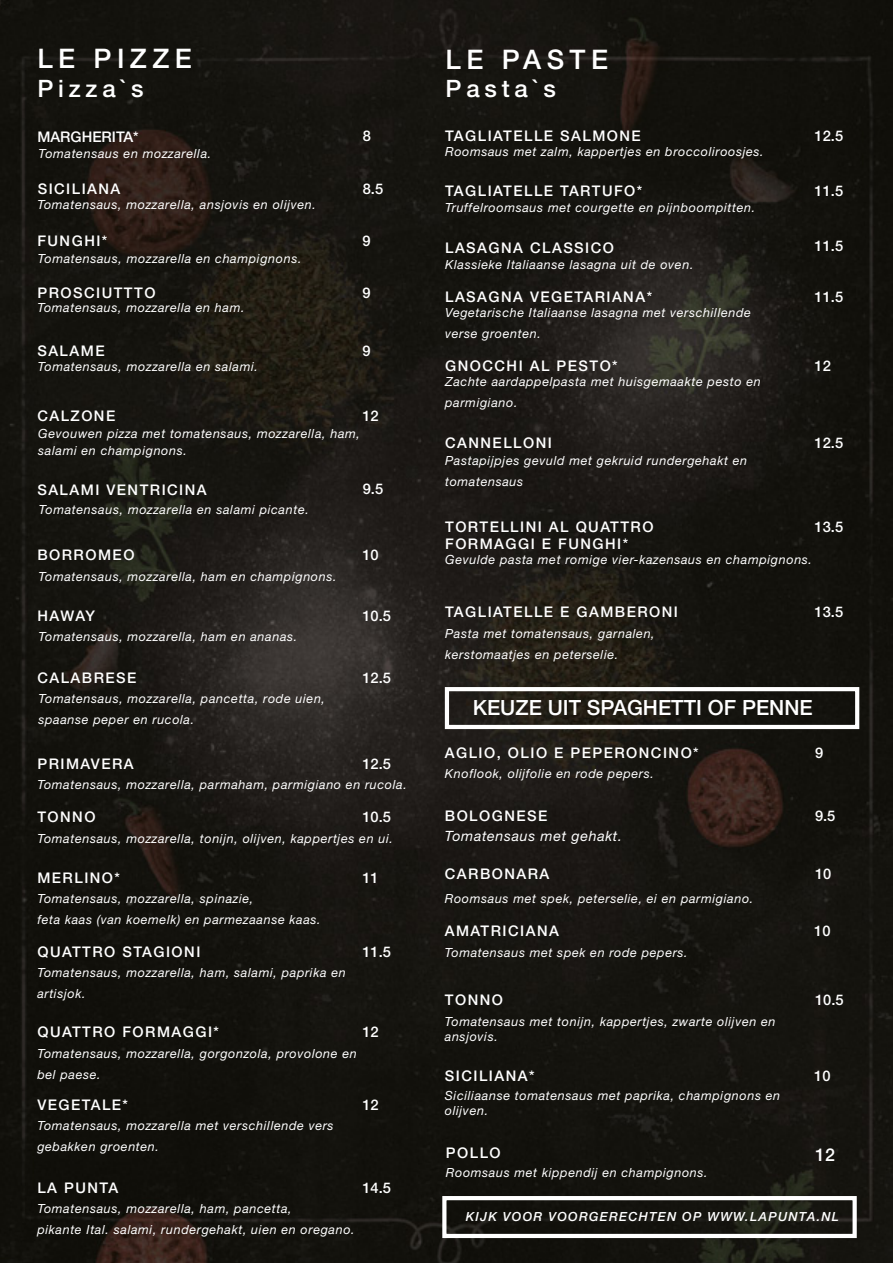
<style>
.page{position:relative;width:893px;height:1263px;background:#fff}
.page>*{position:absolute;margin:0;border:0;box-sizing:border-box;transform-origin:0 0}
.t1{font:500 27px "Helvetica Neue LT Std";letter-spacing:.2em;color:#fff}
.t2{font:500 24px "Helvetica Neue LT Std";letter-spacing:.2em;color:#fff}
.t3{font:500 21px "Helvetica Neue LT Std";color:#fff}
.t4{font:500 17.7px "Helvetica Neue LT Std";color:#fff}
.t5{font:500 14.7px "Helvetica Neue LT Std";letter-spacing:.1em;color:#fff}
.t6{font:500 14.7px "Helvetica Neue LT Std";color:#fff}
.t7{font:italic 14.25px "Helvetica Neue LT Std";letter-spacing:.05em;color:#fff}
.t8{font:italic 12.6px/21px "Helvetica Neue LT Std";letter-spacing:.05em;color:#fff}
.t9{font:italic 500 12.6px "Helvetica Neue LT Std";letter-spacing:.1em;color:#fff}
</style>
<div class="page">
<img style="left:0;top:0;width:893px;height:1263px">
<div style="left:445px;top:687px;width:414px;height:42px;border:4px solid #fff"></div>
<div style="left:442px;top:1196px;width:415px;height:42px;border:4px solid #fff"></div>
<h1 class="t1" style="left:37px;top:43px;width:156px">LE PIZZE</h1>
<h2 class="t2" style="left:37px;top:74px;width:108px">Pizza`s</h2>
<p class="t6" style="left:37px;top:128px;width:103px">MARGHERITA*</p>
<p class="t5" style="left:363px;top:127px;width:10px">8</p>
<p class="t8" style="left:39px;top:143px;width:174px">Tomatensaus en mozzarella.</p>
<p class="t5" style="left:38px;top:180px;width:84px">SICILIANA</p>
<p class="t8" style="left:37px;top:194px;width:280px">Tomatensaus, mozzarella, ansjovis en olijven.</p>
<p class="t5" style="left:363px;top:180px;width:22px">8.5</p>
<p class="t5" style="left:37px;top:232px;width:72px">FUNGHI*</p>
<p class="t8" style="left:38px;top:248px;width:265px">Tomatensaus, mozzarella en champignons.</p>
<p class="t5" style="left:362px;top:232px;width:10px">9</p>
<p class="t5" style="left:37px;top:284px;width:120px">PROSCIUTTTO</p>
<p class="t8" style="left:37px;top:297px;width:209px">Tomatensaus, mozzarella en ham.</p>
<p class="t5" style="left:362px;top:284px;width:10px">9</p>
<p class="t5" style="left:37px;top:342px;width:69px">SALAME</p>
<p class="t8" style="left:38px;top:356px;width:222px">Tomatensaus, mozzarella en salami.</p>
<p class="t5" style="left:362px;top:342px;width:10px">9</p>
<p class="t5" style="left:37px;top:407px;width:79px">CALZONE</p>
<p class="t8" style="left:38px;top:425px;width:323px;line-height:16.8px">Gevouwen pizza met tomatensaus, mozzarella, ham, salami en champignons.</p>
<p class="t5" style="left:362px;top:407px;width:18px">12</p>
<p class="t5" style="left:37px;top:481px;width:171px">SALAMI VENTRICINA</p>
<p class="t5" style="left:363px;top:480px;width:22px">9.5</p>
<p class="t8" style="left:39px;top:499px;width:272px">Tomatensaus, mozzarella en salami picante.</p>
<p class="t5" style="left:37px;top:546px;width:99px">BORROMEO</p>
<p class="t8" style="left:38px;top:565px;width:300px">Tomatensaus, mozzarella, ham en champignons.</p>
<p class="t5" style="left:362px;top:546px;width:18px">10</p>
<p class="t5" style="left:37px;top:607px;width:59px">HAWAY</p>
<p class="t8" style="left:38px;top:626px;width:260px">Tomatensaus, mozzarella, ham en ananas.</p>
<p class="t5" style="left:37px;top:669px;width:101px">CALABRESE</p>
<p class="t8" style="left:38px;top:688px;width:288px">Tomatensaus, mozzarella, pancetta, rode uien, spaanse peper en rucola.</p>
<p class="t5" style="left:362px;top:607px;width:30px">10.5</p>
<p class="t5" style="left:362px;top:669px;width:30px">12.5</p>
<p class="t5" style="left:362px;top:755px;width:30px">12.5</p>
<p class="t5" style="left:37px;top:755px;width:98px">PRIMAVERA</p>
<p class="t8" style="left:37px;top:774px;width:371px">Tomatensaus, mozzarella, parmaham, parmigiano en rucola.</p>
<p class="t5" style="left:37px;top:808px;width:60px">TONNO</p>
<p class="t5" style="left:362px;top:808px;width:30px">10.5</p>
<p class="t8" style="left:37px;top:828px;width:357px">Tomatensaus, mozzarella, tonijn, olijven, kappertjes en ui.</p>
<p class="t5" style="left:37px;top:869px;width:84px">MERLINO*</p>
<p class="t8" style="left:37px;top:888px;width:285px">Tomatensaus, mozzarella, spinazie,<br>feta kaas (van koemelk) en parmezaanse kaas.</p>
<p class="t5" style="left:362px;top:869px;width:18px">11</p>
<p class="t5" style="left:37px;top:943px;width:165px">QUATTRO STAGIONI</p>
<p class="t8" style="left:37px;top:962px;width:310px">Tomatensaus, mozzarella, ham, salami, paprika en artisjok.</p>
<p class="t5" style="left:362px;top:943px;width:30px">11.5</p>
<p class="t5" style="left:37px;top:1023px;width:183px">QUATTRO FORMAGGI*</p>
<p class="t8" style="left:37px;top:1042px;width:321px">Tomatensaus, mozzarella, gorgonzola, provolone en bel paese.</p>
<p class="t5" style="left:362px;top:1023px;width:18px">12</p>
<p class="t5" style="left:37px;top:1096px;width:92px">VEGETALE*</p>
<p class="t8" style="left:37px;top:1115px;width:298px">Tomatensaus, mozzarella met verschillende vers gebakken groenten.</p>
<p class="t5" style="left:362px;top:1096px;width:18px">12</p>
<p class="t5" style="left:37px;top:1179px;width:82px">LA PUNTA</p>
<p class="t8" style="left:37px;top:1198px;width:319px">Tomatensaus, mozzarella, ham, pancetta,<br>pikante Ital. salami, rundergehakt, uien en oregano.</p>
<p class="t5" style="left:362px;top:1179px;width:30px">14.5</p>
<h1 class="t1" style="left:446px;top:43px;width:164px">LE PASTE</h1>
<h2 class="t2" style="left:446px;top:74px;width:112px">Pasta`s</h2>
<p class="t5" style="left:445px;top:127px;width:197px">TAGLIATELLE SALMONE</p>
<p class="t5" style="left:815px;top:127px;width:30px">12.5</p>
<p class="t8" style="left:445px;top:141px;width:320px">Roomsaus met zalm, kappertjes en broccoliroosjes.</p>
<p class="t5" style="left:445px;top:182px;width:199px">TAGLIATELLE TARTUFO*</p>
<p class="t8" style="left:445px;top:197px;width:312px">Truffelroomsaus met courgette en pijnboompitten.</p>
<p class="t5" style="left:815px;top:182px;width:30px">11.5</p>
<p class="t5" style="left:445px;top:239px;width:170px">LASAGNA CLASSICO</p>
<p class="t8" style="left:445px;top:253px;width:250px">Klassieke Italiaanse lasagna uit de oven.</p>
<p class="t5" style="left:445px;top:288px;width:208px">LASAGNA VEGETARIANA*</p>
<p class="t8" style="left:445px;top:301px;width:307px">Vegetarische Italiaanse lasagna met verschillende verse groenten.</p>
<p class="t5" style="left:445px;top:357px;width:174px">GNOCCHI AL PESTO*</p>
<p class="t8" style="left:445px;top:371px;width:317px">Zachte aardappelpasta met huisgemaakte pesto en parmigiano.</p>
<p class="t5" style="left:445px;top:434px;width:108px">CANNELLONI</p>
<p class="t8" style="left:445px;top:450px;width:303px">Pastapijpjes gevuld met gekruid rundergehakt en tomatensaus</p>
<p class="t5" style="left:815px;top:236px;width:30px">11.5</p>
<p class="t5" style="left:815px;top:288px;width:30px">11.5</p>
<p class="t5" style="left:815px;top:357px;width:18px">12</p>
<p class="t5" style="left:815px;top:434px;width:30px">12.5</p>
<p class="t5" style="left:445px;top:518px;width:210px">TORTELLINI AL QUATTRO</p>
<p class="t5" style="left:815px;top:518px;width:30px">13.5</p>
<p class="t5" style="left:445px;top:535px;width:185px">FORMAGGI E FUNGHI*</p>
<p class="t8" style="left:445px;top:549px;width:368px">Gevulde pasta met romige vier-kazensaus en champignons.</p>
<p class="t5" style="left:445px;top:603px;width:234px">TAGLIATELLE E GAMBERONI</p>
<p class="t8" style="left:445px;top:622px;width:211px">Pasta met tomatensaus, garnalen, kerstomaatjes en peterselie.</p>
<p class="t5" style="left:815px;top:603px;width:30px">13.5</p>
<h3 class="t3" style="left:473px;top:695px;width:342px">KEUZE UIT SPAGHETTI OF PENNE</h3>
<p class="t5" style="left:445px;top:744px;width:255px">AGLIO, OLIO E PEPERONCINO*</p>
<p class="t5" style="left:815px;top:744px;width:10px">9</p>
<p class="t8" style="left:445px;top:762px;width:211px">Knoflook, olijfolie en rode pepers.</p>
<p class="t5" style="left:445px;top:807px;width:104px">BOLOGNESE</p>
<p class="t7" style="left:445px;top:828px;width:179px">Tomatensaus met gehakt.</p>
<p class="t5" style="left:815px;top:807px;width:22px">9.5</p>
<p class="t5" style="left:445px;top:865px;width:106px">CARBONARA</p>
<p class="t8" style="left:445px;top:887px;width:310px">Roomsaus met spek, peterselie, ei en parmigiano.</p>
<p class="t5" style="left:815px;top:865px;width:18px">10</p>
<p class="t5" style="left:445px;top:922px;width:116px">AMATRICIANA</p>
<p class="t8" style="left:445px;top:941px;width:244px">Tomatensaus met spek en rode pepers.</p>
<p class="t5" style="left:814px;top:922px;width:18px">10</p>
<p class="t5" style="left:445px;top:991px;width:60px">TONNO</p>
<p class="t8" style="left:445px;top:1014px;width:332px;line-height:15.1px">Tomatensaus met tonijn, kappertjes, zwarte olijven en ansjovis.</p>
<p class="t5" style="left:815px;top:991px;width:30px">10.5</p>
<p class="t5" style="left:445px;top:1066px;width:91px">SICILIANA*</p>
<p class="t8" style="left:445px;top:1088px;width:337px;line-height:15.1px">Siciliaanse tomatensaus met paprika, champignons en olijven.</p>
<p class="t5" style="left:814px;top:1066px;width:18px">10</p>
<p class="t5" style="left:446px;top:1144px;width:56px">POLLO</p>
<p class="t8" style="left:446px;top:1162px;width:263px">Roomsaus met kippendij en champignons.</p>
<h3 class="t4" style="left:815px;top:1144px;width:21px">12</h3>
<p class="t9" style="left:466px;top:1209px;width:375px">KIJK VOOR VOORGERECHTEN OP WWW.LAPUNTA.NL</p>
</div>
